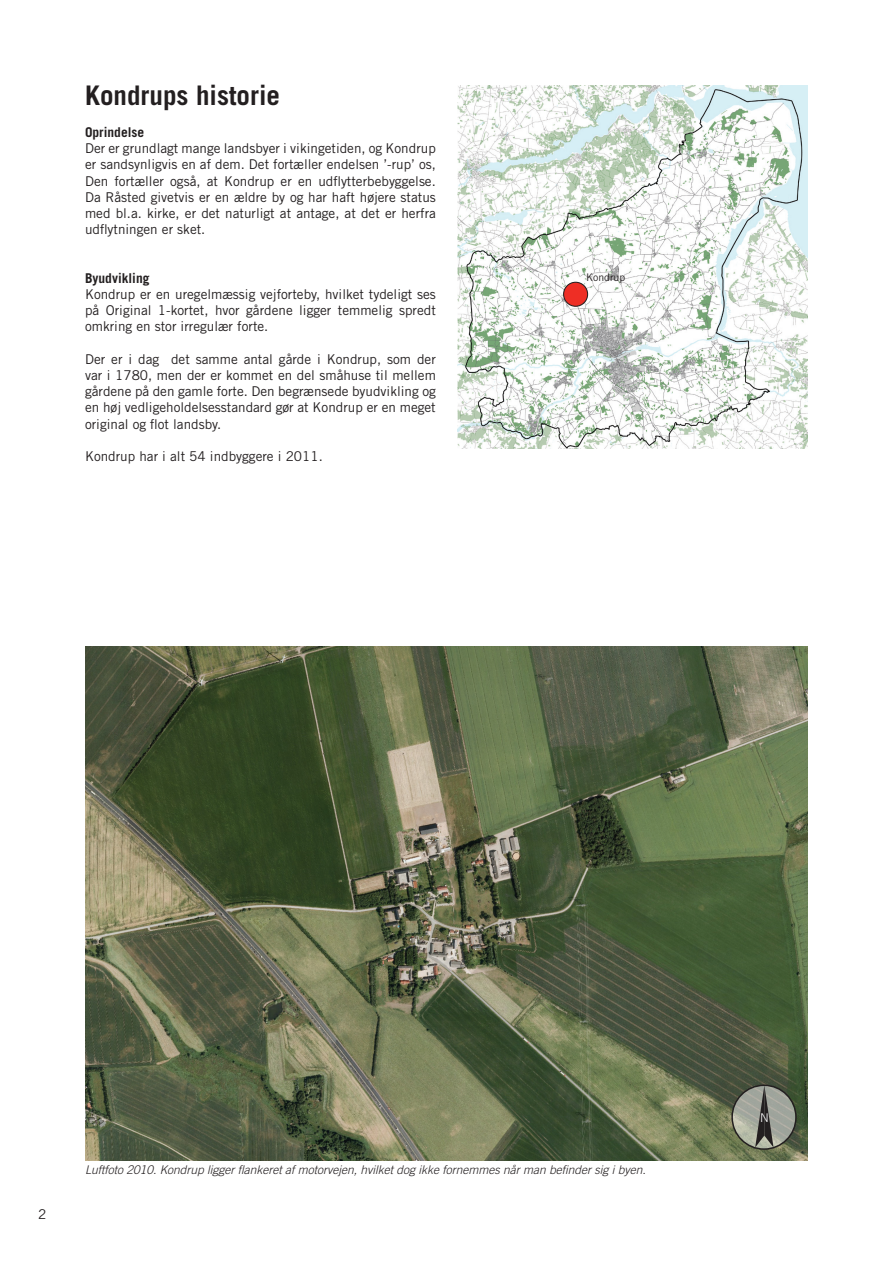
<style>
.page{position:relative;width:893px;height:1263px;background:#fff}
.page>*{position:absolute;margin:0;border:0;box-sizing:border-box;transform-origin:0 0}
.Brødtekst{font:700 27px "Trade Gothic LT Std";color:#231f20}
.Brødtekst-2{font:13.5px/16.2px "Trade Gothic LT Std";color:#231f20;text-align:justify}
.Brødtekst-3{font:700 13.5px "Trade Gothic LT Std";color:#231f20}
.Billedtekst{font:italic 300 12px "Trade Gothic LT Std";color:#231f20}
.t1{font:300 12px "Trade Gothic LT Std";color:#fff}
.t2{font:10.5px "Trade Gothic LT Std";color:#231f20}
</style>
<div class="page">
<img style="left:457px;top:85px;width:351px;height:363px">
<div style="left:564px;top:282px;width:24px;height:24px;background:#ee2e25;border-radius:50%"></div>
<div style="left:563px;top:282px;width:25px;height:25px;border:1px solid #231f20;border-radius:50%"></div>
<img style="left:85px;top:646px;width:723px;height:515px">
<svg style="left:732px;top:1085px;width:64px;height:64px;background:#a1a59a"></svg>
<div style="left:731px;top:1084px;width:66px;height:66px;border:2px solid #231f20;border-radius:50%"></div>
<svg style="left:755px;top:1085px;width:18px;height:62px"></svg>
<p class="Brødtekst" style="left:85px;top:78px;width:196px">Kondrups historie</p>
<p class="Brødtekst-3" style="left:85px;top:124px;width:61px">Oprindelse</p>
<p class="Brødtekst-2" style="left:85px;top:140px;width:352px">Der er grundlagt mange landsbyer i vikingetiden, og Kondrup er sandsynligvis en af dem. Det fortæller endelsen ’-rup’ os, Den fortæller også, at Kondrup er en udflytterbebyggelse.<br>Da Råsted givetvis er en ældre by og har haft højere status med bl.a. kirke, er det naturligt at antage, at det er herfra udflytningen er sket.</p>
<p class="Brødtekst-3" style="left:85px;top:270px;width:66px">Byudvikling</p>
<p class="Brødtekst-2" style="left:85px;top:286px;width:352px">Kondrup er en uregelmæssig vejforteby, hvilket tydeligt ses på Original 1-kortet, hvor gårdene ligger temmelig spredt omkring en stor irregulær forte.</p>
<p class="Brødtekst-2" style="left:85px;top:351px;width:352px">Der er i dag det samme antal gårde i Kondrup, som der var i 1780, men der er kommet en del småhuse til mellem gårdene på den gamle forte. Den begrænsede byudvikling og en høj vedligeholdelsesstandard gør at Kondrup er en meget original og flot landsby.</p>
<p class="Brødtekst-2" style="left:85px;top:448px;width:239px">Kondrup har i alt 54 indbyggere i 2011.</p>
<p class="t2" style="left:586px;top:271px;width:41px">Kondrup</p>
<p class="Brødtekst-2" style="left:38px;top:1206px;width:10px">2</p>
<p class="Billedtekst" style="left:85px;top:1162px;width:562px">Luftfoto 2010. Kondrup ligger flankeret af motorvejen, hvilket dog ikke fornemmes når man befinder sig i byen.</p>
<p class="t1" style="left:760px;top:1110px;width:10px">N</p>
</div>
